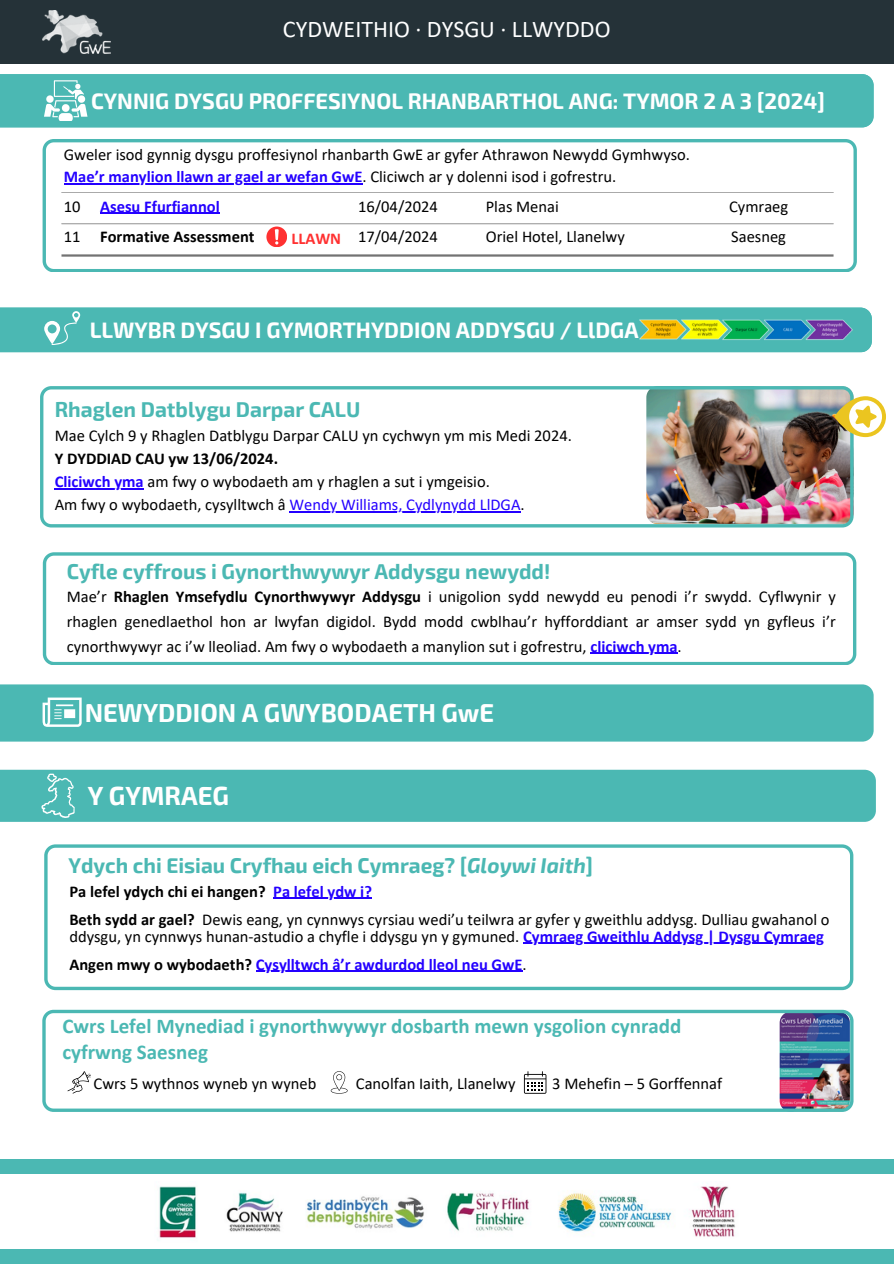
<style>
.page{position:relative;width:894px;height:1264px;background:#fff}
.page>*{position:absolute;margin:0;border:0;box-sizing:border-box;transform-origin:0 0}
.t1{font:700 25.65px "Exo 2";color:#fff}
.t2{font:700 25.5px "Exo 2";color:#fff}
.t3{font:24px "Calibri";color:#fff}
.t4{font:700 21.9px "Exo 2";color:#fff}
.t5{font:700 21px/25.8px "Calibri";color:#4bb8b3}
.t6{font:700 21px "Exo 2";color:#4bb8b3}
.t7{font:21px "Calibri";color:#fff}
.t8{font:700 20.85px "Exo 2";color:#4bb8b3}
.t9{font:16.5px/24.8px "Calibri";color:#000;text-align:justify}
.t10{font:700 16.5px "Calibri";color:#2400ff}
.t11{font:700 16.5px "Calibri";color:#000}
.t12{font:700 16.5px "Calibri";color:#ff3131}
.s1{font-weight:400;color:#000}
.s2{font-weight:700;color:#2400ff}
.s3{color:#2400ff}
.s4{font-weight:700}
.s5{font-style:italic}
.s6{color:#000}
</style>
<div class="page">
<div style="left:0;top:0;width:893px;height:64px;background:#253238"></div>
<img style="left:43px;top:10px;width:67px;height:44px">
<img style="left:159px;top:1183px;width:576px;height:55px">
<div style="left:0;top:1159px;width:893px;height:15px;background:#4bb8b3"></div>
<div style="left:0;top:1248px;width:893px;height:15px;background:#4bb8b3"></div>
<div style="left:0;top:307px;width:871px;height:45px;background:#4bb8b3"></div>
<img style="left:639px;top:317px;width:213px;height:26px">
<svg style="left:43px;top:552px;width:813px;height:113px"></svg>
<hr style="left:590px;top:653px;width:87px;height:1px;background:#2400ff">
<div style="left:0;top:684px;width:873px;height:57px;background:#4bb8b3"></div>
<svg style="left:43px;top:697px;width:39px;height:29px"></svg>
<div style="left:0;top:769px;width:875px;height:52px;background:#4bb8b3"></div>
<svg style="left:41px;top:773px;width:34px;height:44px"></svg>
<svg style="left:44px;top:844px;width:809px;height:146px"></svg>
<hr style="left:273px;top:897px;width:99px;height:1px;background:#2400ff">
<hr style="left:523px;top:942px;width:300px;height:1px;background:#2400ff">
<hr style="left:256px;top:970px;width:266px;height:2px;background:#2400ff">
<svg style="left:42px;top:1009px;width:811px;height:102px"></svg>
<svg style="left:67px;top:1071px;width:24px;height:22px"></svg>
<svg style="left:330px;top:1071px;width:17px;height:22px"></svg>
<svg style="left:523px;top:1071px;width:23px;height:22px"></svg>
<div style="left:0;top:74px;width:873px;height:53px;background:#4bb8b3"></div>
<svg style="left:44px;top:80px;width:43px;height:41px"></svg>
<svg style="left:43px;top:139px;width:813px;height:133px"></svg>
<hr style="left:100px;top:213px;width:120px;height:1px;background:#2400ff">
<hr style="left:61px;top:192px;width:772px;height:1px;background:#a6a6a6">
<hr style="left:61px;top:223px;width:772px;height:1px;background:#a6a6a6">
<hr style="left:61px;top:254px;width:772px;height:3px;background:#737373">
<div style="left:266px;top:226px;width:20px;height:21px;background:#ff3131;border-radius:50%"></div>
<svg style="left:275px;top:229px;width:3px;height:15px"></svg>
<hr style="left:64px;top:183px;width:298px;height:2px;background:#2400ff">
<img style="left:40px;top:386px;width:813px;height:141px">
<hr style="left:55px;top:488px;width:89px;height:2px;background:#2400ff">
<hr style="left:289px;top:511px;width:231px;height:2px;background:#2400ff">
<svg style="left:833px;top:396px;width:52px;height:41px"></svg>
<h2 class="t3" style="left:283px;top:19px;width:329px">CYDWEITHIO · DYSGU · LLWYDDO</h2>
<p class="t4" style="left:91px;top:87px;width:735px">CYNNIG DYSGU PROFFESIYNOL RHANBARTHOL ANG: TYMOR 2 A 3 [2024]</p>
<h1 class="t9" style="left:64px;top:143px;width:627px">Gweler isod gynnig dysgu proffesiynol rhanbarth GwE ar gyfer Athrawon Newydd Gymhwyso.</h1>
<h5 class="t10" style="left:64px;top:170px;width:554px">Mae’r manylion llawn ar gael ar wefan GwE<span class="s1">. Cliciwch ar y dolenni isod i gofrestru.</span></h5>
<p class="t9" style="left:64px;top:195px;width:18px">10</p>
<p class="t10" style="left:100px;top:199px;width:121px">Asesu Ffurfiannol</p>
<p class="t9" style="left:358px;top:195px;width:81px">16/04/2024</p>
<p class="t9" style="left:485px;top:195px;width:75px">Plas Menai</p>
<p class="t9" style="left:729px;top:195px;width:61px">Cymraeg</p>
<p class="t9" style="left:64px;top:226px;width:18px">11</p>
<p class="t11" style="left:100px;top:230px;width:156px">Formative Assessment</p>
<p class="t9" style="left:358px;top:226px;width:81px">17/04/2024</p>
<p class="t9" style="left:485px;top:226px;width:140px">Oriel Hotel, Llanelwy</p>
<h3 class="t9" style="left:731px;top:226px;width:56px">Saesneg</h3>
<p class="t12" style="left:291px;top:232px;width:51px">LLAWN</p>
<p class="t4" style="left:90px;top:316px;width:550px">LLWYBR DYSGU I GYMORTHYDDION ADDYSGU / LlDGA</p>
<p class="t6" style="left:55px;top:396px;width:307px">Rhaglen Datblygu Darpar CALU</p>
<h5 class="t9" style="left:55px;top:425px;width:518px">Mae Cylch 9 y Rhaglen Datblygu Darpar CALU yn cychwyn ym mis Medi 2024.</h5>
<p class="t11" style="left:55px;top:452px;width:225px">Y DYDDIAD CAU yw 13/06/2024.</p>
<p class="t9" style="left:55px;top:471px;width:436px"><span class="s2">Cliciwch yma</span> am fwy o wybodaeth am y rhaglen a sut i ymgeisio.</p>
<p class="t9" style="left:55px;top:494px;width:471px">Am fwy o wybodaeth, cysylltwch â <span class="s3">Wendy Williams, Cydlynydd LlDGA</span>.</p>
<p class="t6" style="left:67px;top:557px;width:485px">Cyfle cyffrous i Gynorthwywyr Addysgu newydd!</p>
<p class="t9" style="left:67px;top:585px;width:770px">Mae’r <span class="s4">Rhaglen Ymsefydlu Cynorthwywyr Addysgu</span> i unigolion sydd newydd eu penodi i’r swydd. Cyflwynir y rhaglen genedlaethol hon ar lwyfan digidol. Bydd modd cwblhau’r hyfforddiant ar amser sydd yn gyfleus i’r cynorthwywyr ac i’w lleoliad. Am fwy o wybodaeth a manylion sut i gofrestru, <span class="s2">cliciwch yma</span>.</p>
<p class="t7" style="left:446px;top:598px;width:8px">{</p>
<p class="t2" style="left:85px;top:696px;width:411px">NEWYDDION A GWYBODAETH GwE</p>
<p class="t1" style="left:88px;top:779px;width:143px">Y GYMRAEG</p>
<h6 class="t8" style="left:68px;top:851px;width:526px">Ydych chi Eisiau Cryfhau eich Cymraeg? [<span class="s5">Gloywi Iaith</span>]</h6>
<p class="t11" style="left:69px;top:884px;width:198px">Pa lefel ydych chi ei hangen?</p>
<p class="t10" style="left:273px;top:884px;width:100px">Pa lefel ydw i?</p>
<p class="t9" style="left:69px;top:912px;width:761px;line-height:16.8px"><span class="s4">Beth sydd ar gael?</span> Dewis eang, yn cynnwys cyrsiau wedi’u teilwra ar gyfer y gweithlu addysg. Dulliau gwahanol o ddysgu, yn cynnwys hunan-astudio a chyfle i ddysgu yn y gymuned. <span class="s2">Cymraeg Gweithlu Addysg | Dysgu Cymraeg</span></p>
<p class="t10" style="left:69px;top:957px;width:458px"><span class="s6">Angen mwy o wybodaeth?</span> Cysylltwch â’r awdurdod lleol neu GwE<span class="s1">.</span></p>
<h5 class="t5" style="left:62px;top:1014px;width:620px">Cwrs Lefel Mynediad i gynorthwywyr dosbarth mewn ysgolion cynradd cyfrwng Saesneg</h5>
<h5 class="t9" style="left:93px;top:1072px;width:224px">Cwrs 5 wythnos wyneb yn wyneb</h5>
<p class="t9" style="left:356px;top:1072px;width:161px">Canolfan Iaith, Llanelwy</p>
<p class="t9" style="left:552px;top:1072px;width:171px">3 Mehefin – 5 Gorffennaf</p>
</div>
